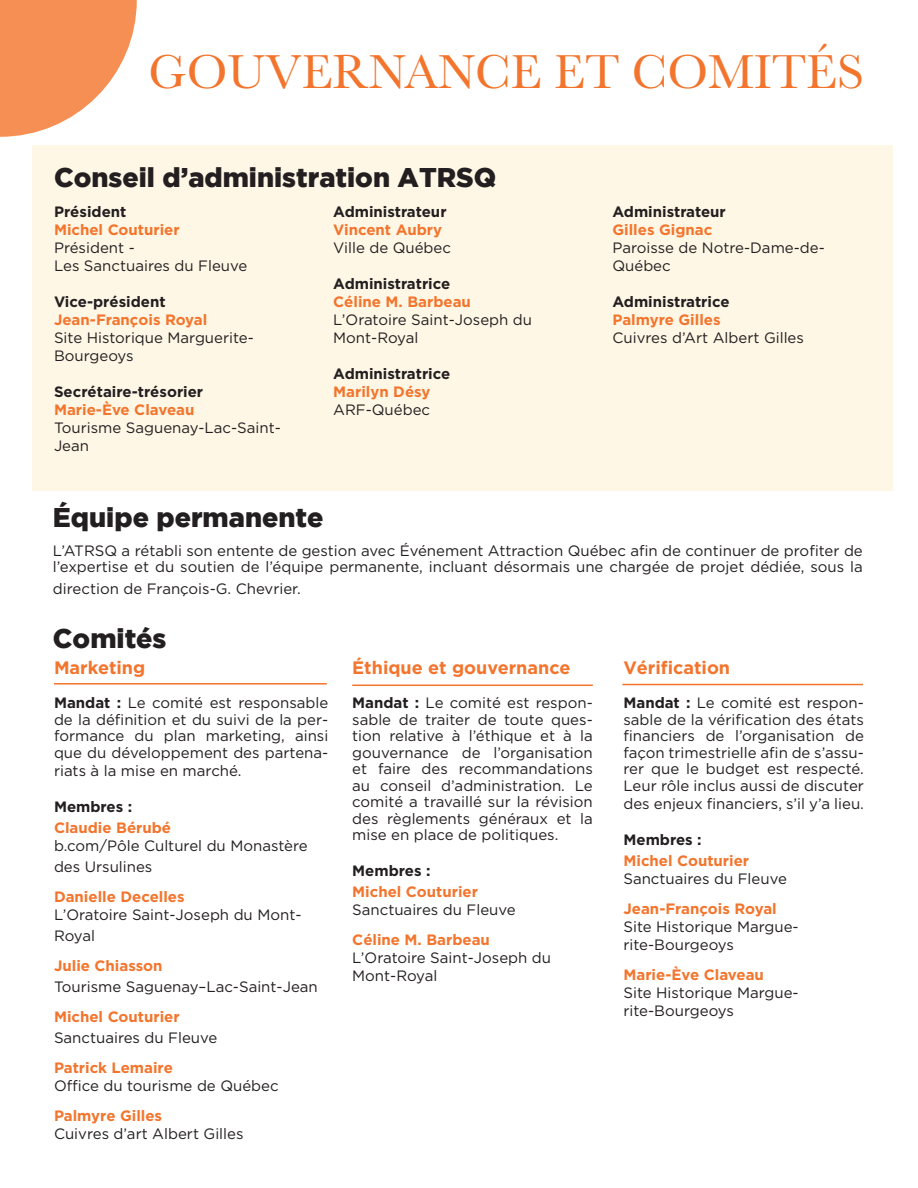
<style>
.page{position:relative;width:918px;height:1188px;background:#fff}
.page>*{position:absolute;margin:0;border:0;box-sizing:border-box;transform-origin:0 0}
.t1{font:49.5px "Baskerville";color:#f3752d}
.t2{font:900 27px "Gotham";color:#231f20}
.t3{font:700 18px "Gotham";color:#f3752d}
.t4{font:15px/18px "Gotham";color:#231f20}
.t5{font:700 15px "Gotham";color:#231f20}
.t6{font:700 15px/18px "Gotham";color:#f3752d}
.s1{font-weight:700;color:#f3752d}
.s2{font-weight:400;color:#231f20}
.s3{font-weight:700}
</style>
<div class="page">
<div style="left:32px;top:145px;width:860px;height:345px;background:#fef7e6"></div>
<svg style="left:0;top:0;width:137px;height:137px"></svg>
<hr style="left:54px;top:683px;width:273px;height:2px;background:#f3752d">
<hr style="left:352px;top:685px;width:241px;height:1px;background:#f3752d">
<hr style="left:622px;top:684px;width:241px;height:1px;background:#f3752d">
<p class="t1" style="left:148px;top:40px;width:717px">GOUVERNANCE ET COMITÉS</p>
<p class="t2" style="left:54px;top:162px;width:444px">Conseil d’administration ATRSQ</p>
<p class="t5" style="left:54px;top:203px;width:74px">Président</p>
<p class="t4" style="left:54px;top:220px;width:195px"><span class="s1">Michel Couturier<br></span>Président -<br>Les Sanctuaires du Fleuve</p>
<p class="t5" style="left:54px;top:293px;width:113px">Vice-président</p>
<p class="t4" style="left:54px;top:310px;width:201px"><span class="s1">Jean-François Royal<br></span>Site Historique Marguerite-<br>Bourgeoys</p>
<p class="t5" style="left:54px;top:383px;width:151px">Secrétaire-trésorier</p>
<p class="t4" style="left:54px;top:400px;width:228px"><span class="s1">Marie-Ève Claveau<br></span>Tourisme Saguenay-Lac-Saint-<br>Jean</p>
<p class="t5" style="left:333px;top:203px;width:115px">Administrateur</p>
<p class="t4" style="left:333px;top:220px;width:119px"><span class="s1">Vincent Aubry<br></span>Ville de Québec</p>
<p class="t5" style="left:333px;top:275px;width:119px">Administratrice</p>
<p class="t4" style="left:333px;top:292px;width:200px"><span class="s1">Céline M. Barbeau<br></span>L’Oratoire Saint-Joseph du<br>Mont-Royal</p>
<p class="t5" style="left:333px;top:365px;width:119px">Administratrice</p>
<p class="t6" style="left:333px;top:382px;width:99px">Marilyn Désy<br><span class="s2">ARF-Québec</span></p>
<p class="t5" style="left:612px;top:203px;width:115px">Administrateur</p>
<p class="t4" style="left:612px;top:220px;width:214px"><span class="s1">Gilles Gignac<br></span>Paroisse de Notre-Dame-de-<br>Québec</p>
<p class="t5" style="left:612px;top:293px;width:119px">Administratrice</p>
<p class="t4" style="left:612px;top:310px;width:193px"><span class="s1">Palmyre Gilles<br></span>Cuivres d’Art Albert Gilles</p>
<p class="t2" style="left:53px;top:502px;width:272px">Équipe permanente</p>
<p class="t4" style="left:53px;top:542px;width:812px;line-height:16.5px">L’ATRSQ a rétabli son entente de gestion avec Événement Attraction Québec afin de continuer de profiter de l’expertise et du soutien de l’équipe permanente, incluant désormais une chargée de projet dédiée, sous la</p>
<p class="t4" style="left:53px;top:579px;width:249px">direction de François-G. Chevrier.</p>
<p class="t2" style="left:53px;top:623px;width:115px">Comités</p>
<p class="t3" style="left:54px;top:657px;width:93px">Marketing</p>
<p class="t4" style="left:54px;top:695px;width:276px;line-height:16.5px;text-align:justify"><span class="s3">Mandat :</span> Le comité est responsable de la définition et du suivi de la per&shy;formance du plan marketing, ainsi que du développement des partena-</p>
<p class="t4" style="left:54px;top:761px;width:189px">riats à la mise en marché.</p>
<p class="t5" style="left:54px;top:798px;width:80px">Membres :</p>
<p class="t4" style="left:54px;top:818px;width:255px"><span class="s1">Claudie Bérubé<br></span>b.com/Pôle Culturel du Monastère</p>
<p class="t4" style="left:54px;top:857px;width:100px">des Ursulines</p>
<p class="t4" style="left:54px;top:887px;width:249px"><span class="s1">Danielle Decelles<br></span>L’Oratoire Saint-Joseph du Mont-</p>
<p class="t4" style="left:54px;top:926px;width:43px">Royal</p>
<p class="t4" style="left:54px;top:955px;width:265px;line-height:21px"><span class="s1">Julie Chiasson<br></span>Tourisme Saguenay–Lac-Saint-Jean</p>
<p class="t4" style="left:54px;top:1006px;width:165px;line-height:21px"><span class="s1">Michel Couturier<br></span>Sanctuaires du Fleuve</p>
<p class="t4" style="left:54px;top:1058px;width:226px"><span class="s1">Patrick Lemaire<br></span>Office du tourisme de Québec</p>
<p class="t4" style="left:54px;top:1106px;width:191px"><span class="s1">Palmyre Gilles<br></span>Cuivres d’art Albert Gilles</p>
<p class="t3" style="left:352px;top:657px;width:220px">Éthique et gouvernance</p>
<p class="t4" style="left:352px;top:695px;width:242px;line-height:16.5px;text-align:justify"><span class="s3">Mandat :</span> Le comité est respon&shy;sable de traiter de toute ques&shy;tion relative à l’éthique et à la gouvernance de l’organisation et faire des recommandations au conseil d’administration. Le comité a travaillé sur la révision des règlements généraux et la mise en place de politiques.</p>
<p class="t5" style="left:352px;top:862px;width:80px">Membres :</p>
<p class="t4" style="left:352px;top:883px;width:165px"><span class="s1">Michel Couturier<br></span>Sanctuaires du Fleuve</p>
<p class="t6" style="left:352px;top:931px;width:139px">Céline M. Barbeau</p>
<p class="t4" style="left:352px;top:949px;width:200px">L’Oratoire Saint-Joseph du<br>Mont-Royal</p>
<p class="t3" style="left:623px;top:657px;width:108px">Vérification</p>
<p class="t4" style="left:623px;top:695px;width:242px;line-height:16.5px;text-align:justify"><span class="s3">Mandat :</span> Le comité est respon&shy;sable de la vérification des états financiers de l’organisation de façon trimestrielle afin de s’assu&shy;rer que le budget est respecté.<br>Leur rôle inclus aussi de discuter</p>
<p class="t4" style="left:623px;top:794px;width:242px">des enjeux financiers, s’il y’a lieu.</p>
<p class="t5" style="left:623px;top:831px;width:80px">Membres :</p>
<p class="t4" style="left:623px;top:851px;width:165px"><span class="s1">Michel Couturier<br></span>Sanctuaires du Fleuve</p>
<p class="t6" style="left:623px;top:899px;width:155px">Jean-François Royal</p>
<p class="t4" style="left:623px;top:917px;width:177px">Site Historique Margue&shy;rite-Bourgeoys</p>
<p class="t6" style="left:623px;top:965px;width:142px">Marie-Ève Claveau</p>
<p class="t4" style="left:623px;top:983px;width:177px">Site Historique Margue&shy;rite-Bourgeoys</p>
</div>
